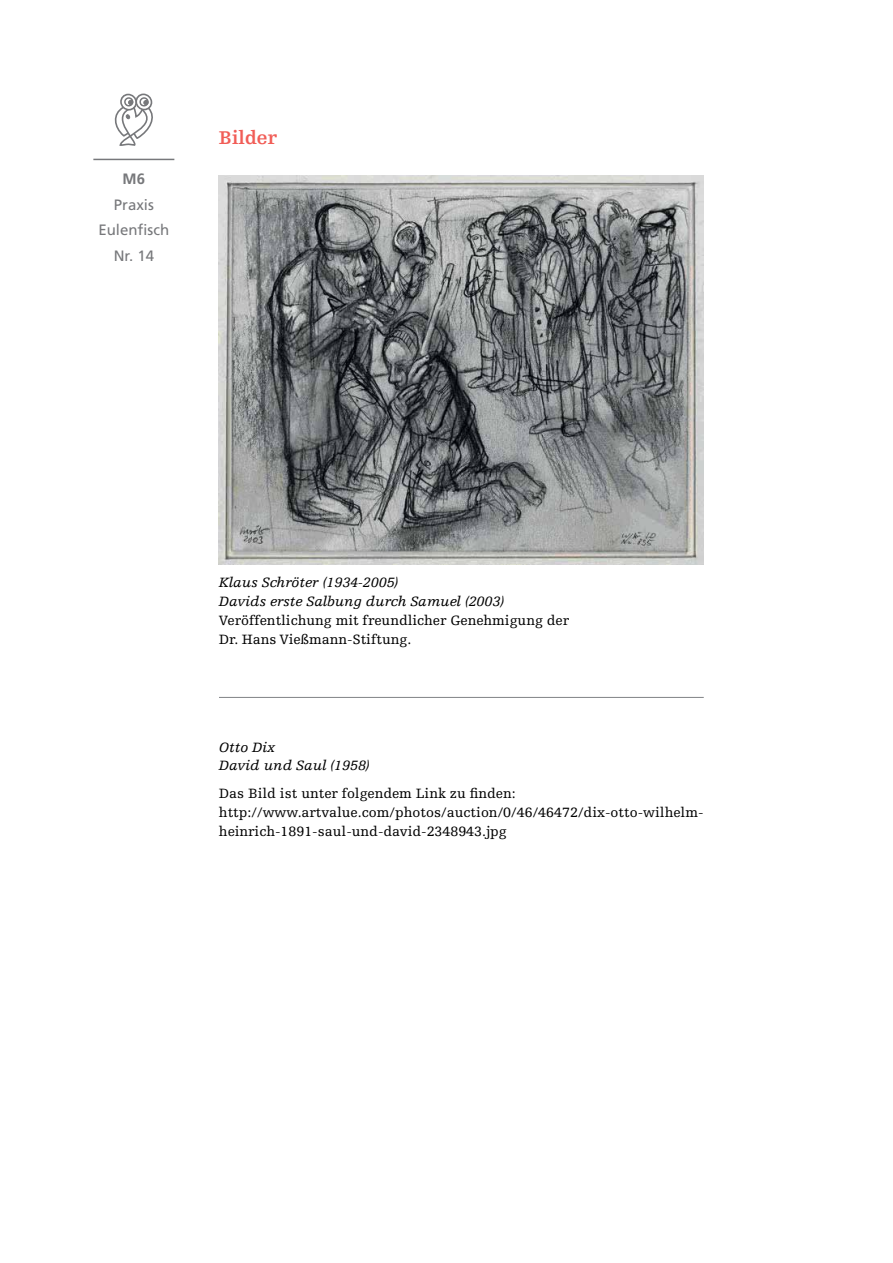
<style>
.page{position:relative;width:893px;height:1263px;background:#fff}
.page>*{position:absolute;margin:0;border:0;box-sizing:border-box;transform-origin:0 0}
.t1{font:700 19.5px "Egyptienne FLT Std";color:#f15d57}
.t2{font:15px/25.5px "Frutiger LT Pro";color:#77787b;text-align:center}
.t3{font:700 15px "Frutiger LT Pro";color:#77787b}
.t4{font:14.25px/18.8px "Egyptienne FLT Std";color:#000}
.t5{font:italic 14.25px/18.8px "Egyptienne FLT Std";color:#000}
</style>
<div class="page">
<img style="left:219px;top:176px;width:485px;height:388px">
<hr style="left:93px;top:159px;width:81px;height:1px;background:#77787b">
<div style="left:120px;top:94px;width:17px;height:17px;border:2px solid #77787b;border-radius:50%"></div>
<div style="left:135px;top:94px;width:18px;height:16px;border:2px solid #77787b;border-radius:50%"></div>
<div style="left:124px;top:97px;width:9px;height:9px;border:2px solid #77787b;border-radius:50%"></div>
<div style="left:139px;top:97px;width:10px;height:9px;border:2px solid #77787b;border-radius:50%"></div>
<svg style="left:114px;top:100px;width:39px;height:46px"></svg>
<hr style="left:219px;top:697px;width:485px;height:1px;background:#808285">
<p class="t3" style="left:123px;top:170px;width:24px">M6</p>
<p class="t2" style="left:98px;top:192px;width:72px">Praxis<br>Eulenfisch<br>Nr. 14</p>
<h1 class="t1" style="left:219px;top:127px;width:60px">Bilder</h1>
<p class="t5" style="left:219px;top:573px;width:287px">Klaus Schröter (1934-2005)<br>Davids erste Salbung durch Samuel (2003)</p>
<p class="t4" style="left:219px;top:611px;width:352px">Veröffentlichung mit freundlicher Genehmigung der<br>Dr. Hans Vießmann-Stiftung.</p>
<p class="t5" style="left:219px;top:738px;width:152px">Otto Dix<br>David und Saul (1958)</p>
<p class="t4" style="left:219px;top:785px;width:486px">Das Bild ist unter folgendem Link zu finden: http://www.artvalue.com/photos/auction/0/46/46472/dix-otto-wilhelm&shy;heinrich-1891-saul-und-david-2348943.jpg</p>
</div>
